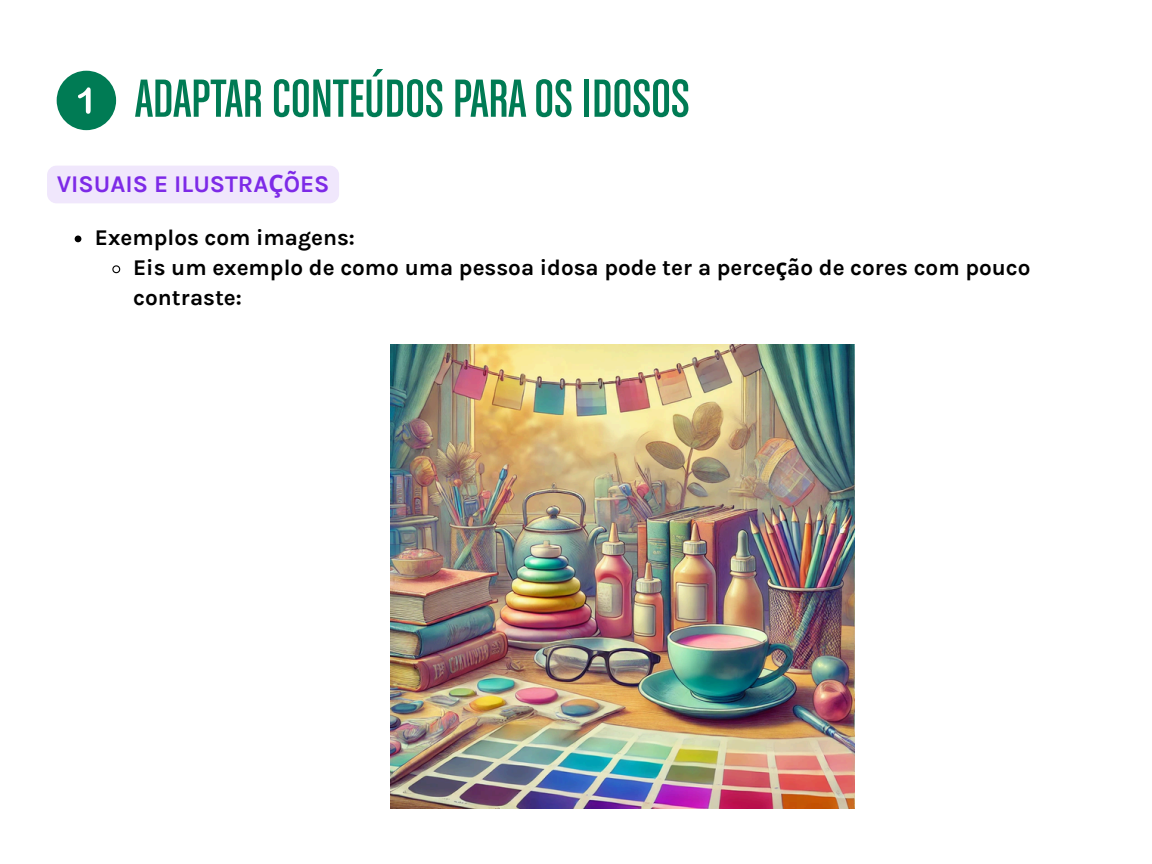
<style>
.page{position:relative;width:1152px;height:864px;background:#fff}
.page>*{position:absolute;margin:0;border:0;box-sizing:border-box;transform-origin:0 0}
.t1{font:57px "Chalet Comprime Cologne Eighty";color:#007b54}
.t2{font:700 24px "Karla";color:#7d2ae7}
.t3{font:700 22.5px/30.3px "Karla";color:#000}
.s1{font-family:"Noto Sans"}
</style>
<div class="page">
<img style="left:391px;top:345px;width:463px;height:463px">
<div style="left:47px;top:166px;width:292px;height:37px;background:#f0e7fc;border-radius:9px"></div>
<svg style="left:75px;top:236px;width:6px;height:6px"></svg>
<svg style="left:112px;top:265px;width:9px;height:9px"></svg>
<div style="left:57px;top:71px;width:59px;height:59px;background:#007b54;border-radius:50%"></div>
<svg style="left:78px;top:87px;width:13px;height:27px"></svg>
<p class="t1" style="left:135px;top:77px;width:556px">ADAPTAR CONTEÚDOS PARAOS IDOSOS</p>
<p class="t2" style="left:57px;top:170px;width:274px">VISUAIS E ILUSTRA<span class="s1">Ç</span>ÕES</p>
<h1 class="t3" style="left:95px;top:222px;width:262px">Exemplos com imagens:</h1>
<h2 class="t3" style="left:133px;top:252px;width:899px">Eis um exemplo de como uma pessoa idosa pode ter a perce<span class="s1">ç</span>ão de cores com pouco contraste:</h2>
</div>
